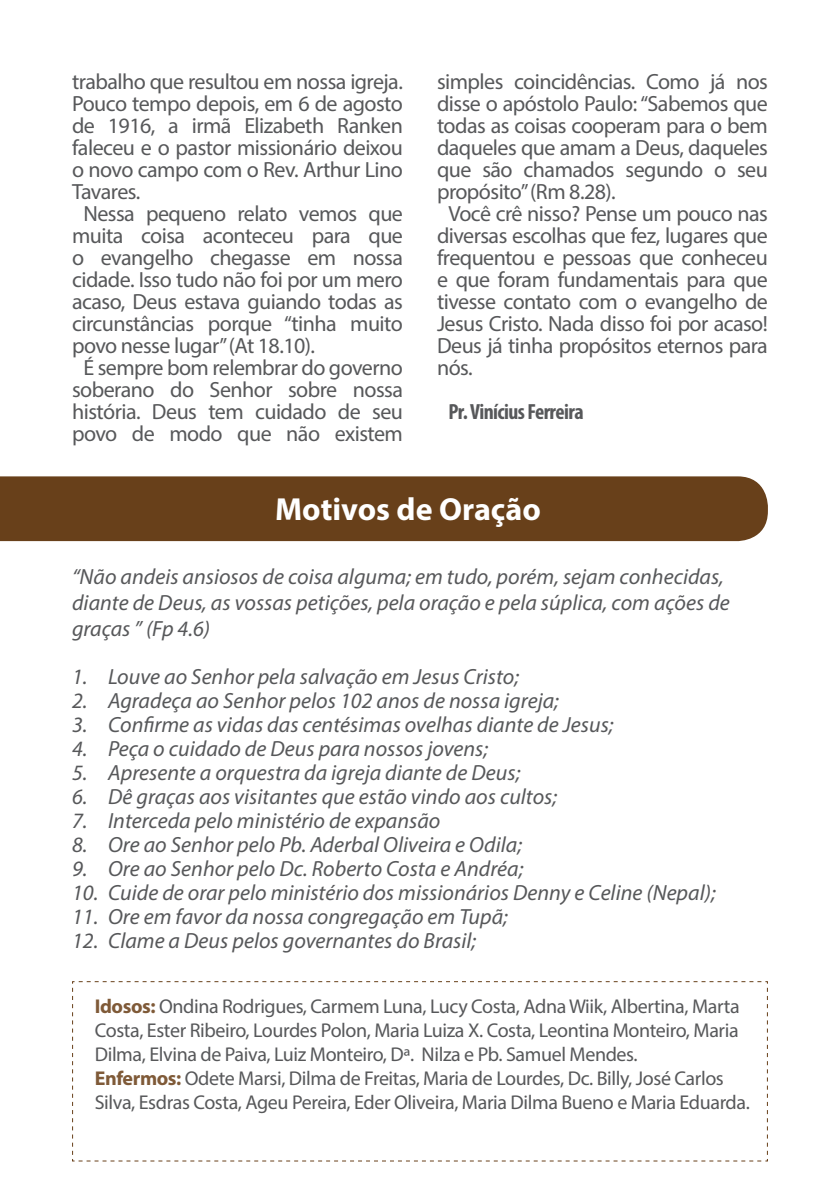
<style>
.page{position:relative;width:840px;height:1191px;background:#fff}
.page>*{position:absolute;margin:0;border:0;box-sizing:border-box;transform-origin:0 0}
.t1{font:700 32px "Myriad Pro";color:#fff}
.t2{font:22px "Myriad Pro";letter-spacing:-.025em;color:#57585a}
.t3{font:italic 22px/26.4px "Myriad Pro";color:#57585a}
.t4{font:700 condensed 22px "Myriad Pro";letter-spacing:-.025em;color:#57585a}
.t5{font:20px/24px "Myriad Pro";letter-spacing:-.02em;color:#57585a}
.s1{font-weight:700;color:#7f5a38}
</style>
<div class="page">
<div style="left:0;top:476px;width:767px;height:65px;background:#68401a"></div>
<svg style="left:72px;top:981px;width:696px;height:181px"></svg>
<p class="t2" style="left:72px;top:68px;width:332px">trabalho que resultou em nossa igreja.</p>
<p class="t2" style="left:72px;top:90px;width:332px">Pouco tempo depois, em 6 de agosto</p>
<p class="t2" style="left:72px;top:112px;width:332px">de 1916, a irmã Elizabeth Ranken</p>
<p class="t2" style="left:72px;top:134px;width:332px">faleceu e o pastor missionário deixou</p>
<p class="t2" style="left:72px;top:156px;width:332px">o novo campo com o Rev. Arthur Lino</p>
<p class="t2" style="left:72px;top:178px;width:70px">Tavares.</p>
<p class="t2" style="left:83px;top:200px;width:321px">Nessa pequeno relato vemos que</p>
<p class="t2" style="left:72px;top:222px;width:332px">muita coisa aconteceu para que</p>
<p class="t2" style="left:72px;top:244px;width:332px">o evangelho chegasse em nossa</p>
<p class="t2" style="left:72px;top:266px;width:332px">cidade. Isso tudo não foi por um mero</p>
<p class="t2" style="left:72px;top:288px;width:332px">acaso, Deus estava guiando todas as</p>
<p class="t2" style="left:72px;top:310px;width:332px">circunstâncias porque “tinha muito</p>
<p class="t2" style="left:72px;top:332px;width:244px">povo nesse lugar” (At 18.10).</p>
<p class="t2" style="left:83px;top:354px;width:321px">É sempre bom relembrar do governo</p>
<p class="t2" style="left:72px;top:376px;width:332px">soberano do Senhor sobre nossa</p>
<p class="t2" style="left:72px;top:398px;width:332px">história. Deus tem cuidado de seu</p>
<p class="t2" style="left:72px;top:420px;width:332px">povo de modo que não existem</p>
<p class="t2" style="left:437px;top:68px;width:332px">simples coincidências. Como já nos</p>
<p class="t2" style="left:437px;top:90px;width:332px">disse o apóstolo Paulo: “Sabemos que</p>
<p class="t2" style="left:437px;top:112px;width:332px">todas as coisas cooperam para o bem</p>
<p class="t2" style="left:437px;top:134px;width:332px">daqueles que amam a Deus, daqueles</p>
<p class="t2" style="left:437px;top:156px;width:332px">que são chamados segundo o seu</p>
<p class="t2" style="left:437px;top:178px;width:180px">propósito” (Rm 8.28).</p>
<p class="t2" style="left:448px;top:200px;width:321px">Você crê nisso? Pense um pouco nas</p>
<p class="t2" style="left:437px;top:222px;width:332px">diversas escolhas que fez, lugares que</p>
<p class="t2" style="left:437px;top:244px;width:332px">frequentou e pessoas que conheceu</p>
<p class="t2" style="left:437px;top:266px;width:332px">e que foram fundamentais para que</p>
<p class="t2" style="left:437px;top:288px;width:332px">tivesse contato com o evangelho de</p>
<p class="t2" style="left:437px;top:310px;width:332px">Jesus Cristo. Nada disso foi por acaso!</p>
<p class="t2" style="left:437px;top:332px;width:332px">Deus já tinha propósitos eternos para</p>
<p class="t2" style="left:437px;top:354px;width:37px">nós.</p>
<p class="t4" style="left:448px;top:397px;width:137px">Pr. Vinícius Ferreira</p>
<h1 class="t1" style="left:275px;top:488px;width:267px">Motivos de Oração</h1>
<p class="t3" style="left:72px;top:562px;width:659px">“Não andeis ansiosos de coisa alguma; em tudo, porém, sejam conhecidas, diante de Deus, as vossas petições, pela oração e pela súplica, com ações de graças ” (Fp 4.6)</p>
<p class="t3" style="left:72px;top:663px;width:448px">1. Louve ao Senhor pela salvação em Jesus Cristo;</p>
<p class="t3" style="left:72px;top:687px;width:488px">2. Agradeça ao Senhor pelos 102 anos de nossa igreja;</p>
<p class="t3" style="left:72px;top:711px;width:542px">3. Confirme as vidas das centésimas ovelhas diante de Jesus;</p>
<p class="t3" style="left:72px;top:735px;width:417px">4. Peça o cuidado de Deus para nossos jovens;</p>
<p class="t3" style="left:72px;top:759px;width:449px">5. Apresente a orquestra da igreja diante de Deus;</p>
<p class="t3" style="left:72px;top:783px;width:486px">6. Dê graças aos visitantes que estão vindo aos cultos;</p>
<p class="t3" style="left:72px;top:807px;width:369px">7. Interceda pelo ministério de expansão</p>
<p class="t3" style="left:72px;top:831px;width:451px">8. Ore ao Senhor pelo Pb. Aderbal Oliveira e Odila;</p>
<p class="t3" style="left:72px;top:855px;width:452px">9. Ore ao Senhor pelo Dc. Roberto Costa e Andréa;</p>
<p class="t3" style="left:72px;top:879px;width:644px">10. Cuide de orar pelo ministério dos missionários Denny e Celine (Nepal);</p>
<p class="t3" style="left:72px;top:903px;width:437px">11. Ore em favor da nossa congregação em Tupã;</p>
<p class="t3" style="left:72px;top:927px;width:405px">12. Clame a Deus pelos governantes do Brasil;</p>
<p class="t5" style="left:95px;top:994px;width:656px"><span class="s1">Idosos:</span> Ondina Rodrigues, Carmem Luna, Lucy Costa, Adna Wiik, Albertina, Marta Costa, Ester Ribeiro, Lourdes Polon, Maria Luiza X. Costa, Leontina Monteiro, Maria Dilma, Elvina de Paiva, Luiz Monteiro, Dª. Nilza e Pb. Samuel Mendes.<br><span class="s1">Enfermos:</span> Odete Marsi, Dilma de Freitas, Maria de Lourdes, Dc. Billy, José Carlos Silva, Esdras Costa, Ageu Pereira, Eder Oliveira, Maria Dilma Bueno e Maria Eduarda.</p>
</div>
